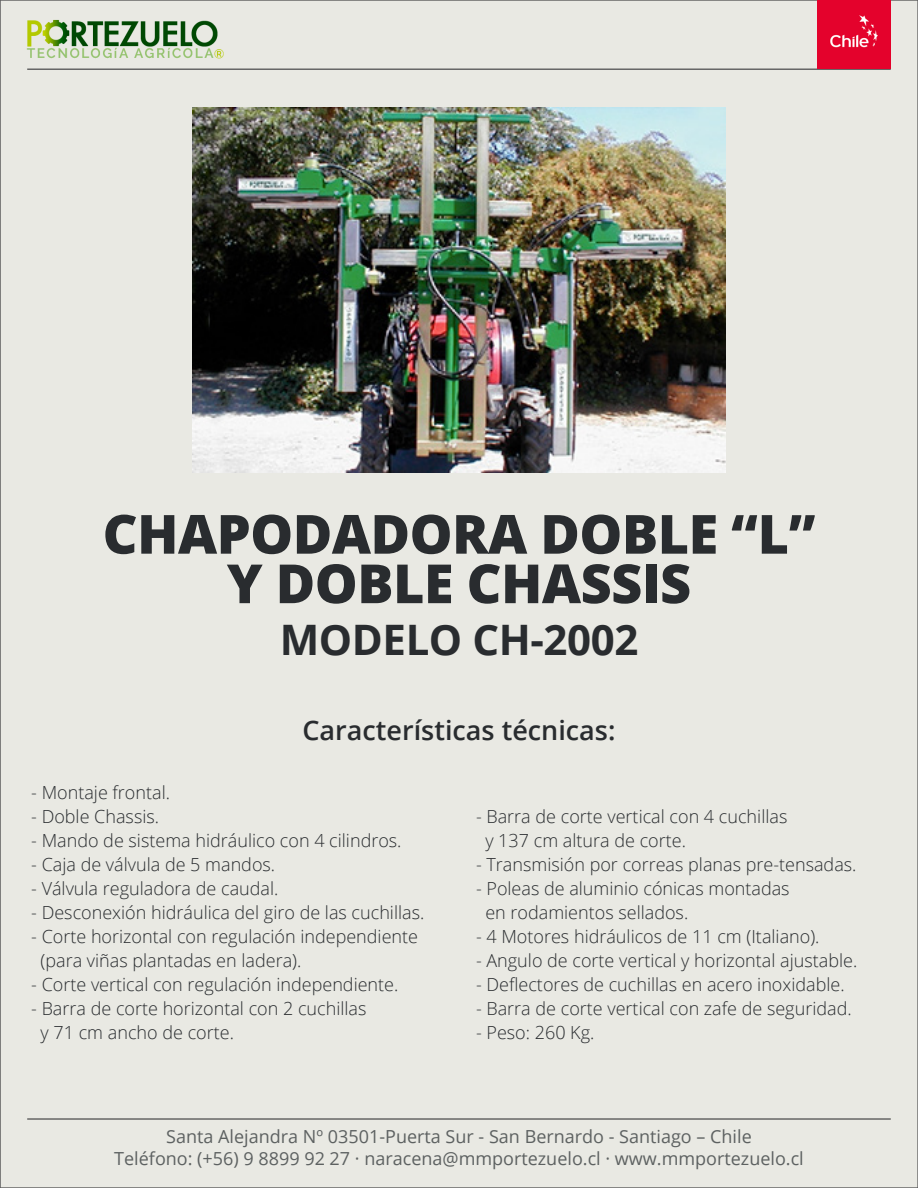
<style>
.page{position:relative;width:918px;height:1188px;background:#fff}
.page>*{position:absolute;margin:0;border:0;box-sizing:border-box;transform-origin:0 0}
.t1{font:800 54px "Open Sans";letter-spacing:-.01em;color:#292c2f}
.t2{font:700 42px "Open Sans";letter-spacing:-.01em;color:#292c2f}
.t3{font:600 27px "Open Sans";color:#292c2f}
.t4{font:300 18px "Open Sans";color:#292c2f}
.t5{font:18px/21.6px "Open Sans";color:#5d6161;text-align:center}
</style>
<div class="page">
<div style="left:0;top:0;width:918px;height:1188px;background:#e9e9e3;border:2px solid #666"></div>
<hr style="left:27px;top:1118px;width:864px;height:2px;background:#666">
<hr style="left:27px;top:68px;width:864px;height:2px;background:#666">
<img style="left:26px;top:19px;width:198px;height:40px">
<img style="left:818px;top:0;width:73px;height:69px">
<img style="left:193px;top:107px;width:532px;height:365px">
<p class="t1" style="left:103px;top:493px;width:714px">CHAPODADORA DOBLE “L”</p>
<p class="t1" style="left:227px;top:542px;width:466px">Y DOBLE CHASSIS</p>
<p class="t2" style="left:280px;top:610px;width:360px">MODELO CH-2002</p>
<p class="t3" style="left:302px;top:711px;width:315px">Características técnicas:</p>
<p class="t4" style="left:31px;top:780px;width:140px">- Montaje frontal.</p>
<p class="t4" style="left:31px;top:804px;width:129px">- Doble Chassis.</p>
<p class="t4" style="left:31px;top:828px;width:372px">- Mando de sistema hidráulico con 4 cilindros.</p>
<p class="t4" style="left:31px;top:852px;width:246px">- Caja de válvula de 5 mandos.</p>
<p class="t4" style="left:31px;top:876px;width:249px">- Válvula reguladora de caudal.</p>
<p class="t4" style="left:31px;top:900px;width:395px">- Desconexión hidráulica del giro de las cuchillas.</p>
<p class="t4" style="left:31px;top:924px;width:388px">- Corte horizontal con regulación independiente</p>
<p class="t4" style="left:41px;top:948px;width:262px">(para viñas plantadas en ladera).</p>
<p class="t4" style="left:31px;top:972px;width:369px">- Corte vertical con regulación independiente.</p>
<p class="t4" style="left:31px;top:996px;width:337px">- Barra de corte horizontal con 2 cuchillas</p>
<p class="t4" style="left:41px;top:1020px;width:195px">y 71 cm ancho de corte.</p>
<p class="t4" style="left:476px;top:804px;width:313px">- Barra de corte vertical con 4 cuchillas</p>
<p class="t4" style="left:485px;top:828px;width:202px">y 137 cm altura de corte.</p>
<p class="t4" style="left:476px;top:852px;width:382px">- Transmisión por correas planas pre-tensadas.</p>
<p class="t4" style="left:476px;top:876px;width:315px">- Poleas de aluminio cónicas montadas</p>
<p class="t4" style="left:485px;top:900px;width:204px">en rodamientos sellados.</p>
<p class="t4" style="left:476px;top:924px;width:345px">- 4 Motores hidráulicos de 11 cm (Italiano).</p>
<p class="t4" style="left:476px;top:948px;width:383px">- Angulo de corte vertical y horizontal ajustable.</p>
<p class="t4" style="left:476px;top:972px;width:370px">- Deflectores de cuchillas en acero inoxidable.</p>
<p class="t4" style="left:476px;top:996px;width:377px">- Barra de corte vertical con zafe de seguridad.</p>
<p class="t4" style="left:476px;top:1020px;width:120px">- Peso: 260 Kg.</p>
<p class="t5" style="left:114px;top:1125px;width:691px">Santa Alejandra Nº 03501-Puerta Sur - San Bernardo - Santiago – Chile<br>Teléfono: (+56) 9 8899 92 27 · naracena@mmportezuelo.cl · www.mmportezuelo.cl</p>
</div>
